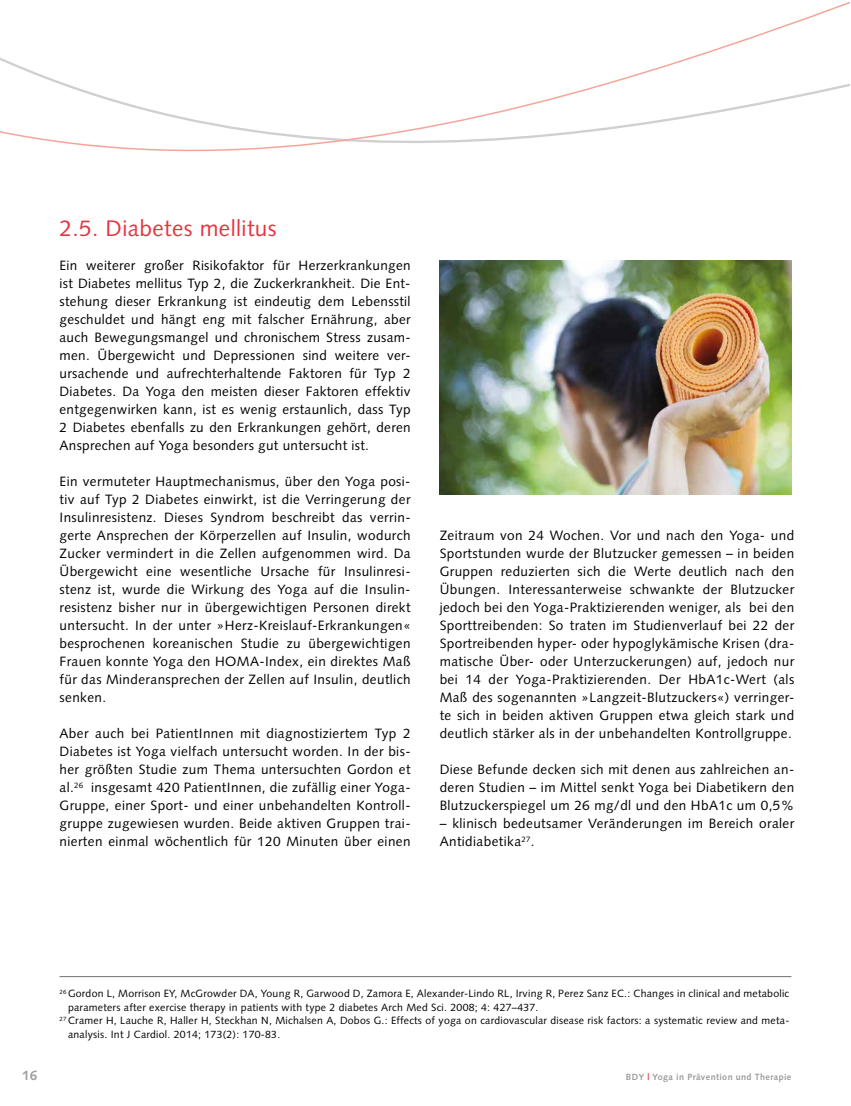
<style>
.page{position:relative;width:851px;height:1106px;background:#fff}
.page>*{position:absolute;margin:0;border:0;box-sizing:border-box;transform-origin:0 0}
.t1{font:22.5px "Syntax BDYOT";letter-spacing:.02em;color:#e7343f}
.t2{font:13.5px/18px "Syntax BDYOT";letter-spacing:.03em;color:#000;text-align:justify}
.t3{font:700 13.5px "Syntax BDYOT";color:#9d9d9c}
.t4{font:10.5px "Syntax BDY";letter-spacing:.025em;color:#000}
.t5{font:700 9px "Syntax BDYOT";letter-spacing:.04em;color:#9d9d9c}
.s1{color:#e7343f}
</style>
<div class="page">
<svg style="left:0;top:2px;width:849px;height:493px"></svg>
<hr style="left:60px;top:976px;width:731px;height:1px;background:#706f6f">
<img style="left:439px;top:260px;width:352px;height:234px">
<h1 class="t1" style="left:60px;top:215px;width:218px">2.5. Diabetes mellitus</h1>
<p class="t2" style="left:60px;top:256px;width:352px">Ein weiterer großer Risikofaktor für Herzerkrankungen ist Diabetes mellitus Typ 2, die Zuckerkrankheit. Die Ent&shy;stehung dieser Erkrankung ist eindeutig dem Lebensstil geschuldet und hängt eng mit falscher Ernährung, aber auch Bewegungsmangel und chronischem Stress zusam&shy;men. Übergewicht und Depressionen sind weitere ver&shy;ursachende und aufrechterhaltende Faktoren für Typ 2<br>Diabetes. Da Yoga den meisten dieser Faktoren effektiv entgegenwirken kann, ist es wenig erstaunlich, dass Typ 2 Diabetes ebenfalls zu den Erkrankungen gehört, deren Ansprechen auf Yoga besonders gut untersucht ist.</p>
<p class="t2" style="left:60px;top:472px;width:352px">Ein vermuteter Hauptmechanismus, über den Yoga posi&shy;tiv auf Typ 2 Diabetes einwirkt, ist die Verringerung der Insulinresistenz. Dieses Syndrom beschreibt das verrin&shy;gerte Ansprechen der Körperzellen auf Insulin, wodurch Zucker vermindert in die Zellen aufgenommen wird. Da Übergewicht eine wesentliche Ursache für Insulinresi&shy;stenz ist, wurde die Wirkung des Yoga auf die Insulin&shy;resistenz bisher nur in übergewichtigen Personen direkt untersucht. In der unter »Herz-Kreislauf-Erkrankungen« besprochenen koreanischen Studie zu übergewichtigen Frauen konnte Yoga den HOMA-Index, ein direktes Maß für das Minderansprechen der Zellen auf Insulin, deutlich senken.</p>
<p class="t2" style="left:60px;top:724px;width:352px">Aber auch bei PatientInnen mit diagnostiziertem Typ 2<br>Diabetes ist Yoga vielfach untersucht worden. In der bis&shy;her größten Studie zum Thema untersuchten Gordon et al.<sup>26</sup> insgesamt 420 PatientInnen, die zufällig einer Yoga-Gruppe, einer Sport- und einer unbehandelten Kontroll&shy;gruppe zugewiesen wurden. Beide aktiven Gruppen trai&shy;nierten einmal wöchentlich für 120 Minuten über einen</p>
<p class="t2" style="left:439px;top:526px;width:356px">Zeitraum von 24 Wochen. Vor und nach den Yoga- und Sportstunden wurde der Blutzucker gemessen – in beiden Gruppen reduzierten sich die Werte deutlich nach den Übungen. Interessanterweise schwankte der Blutzucker jedoch bei den Yoga-Praktizierenden weniger, als bei den Sporttreibenden: So traten im Studienverlauf bei 22 der Sportreibenden hyper- oder hypoglykämische Krisen (dra&shy;matische Über- oder Unterzuckerungen) auf, jedoch nur bei 14 der Yoga-Praktizierenden. Der HbA1c-Wert (als Maß des sogenannten »Langzeit-Blutzuckers«) verringer&shy;te sich in beiden aktiven Gruppen etwa gleich stark und deutlich stärker als in der unbehandelten Kontrollgruppe.</p>
<p class="t2" style="left:439px;top:760px;width:356px">Diese Befunde decken sich mit denen aus zahlreichen an&shy;deren Studien – im Mittel senkt Yoga bei Diabetikern den Blutzuckerspiegel um 26 mg/dl und den HbA1c um 0,5%</p>
<p class="t2" style="left:439px;top:814px;width:356px">– klinisch bedeutsamer Veränderungen im Bereich oraler<br>Antidiabetika<sup>27</sup>.</p>
<p class="t4" style="left:60px;top:987px;width:731px"><sup>26</sup> Gordon L, Morrison EY, McGrowder DA, Young R, Garwood D, Zamora E, Alexander-Lindo RL, Irving R, Perez Sanz EC.: Changes in clinical and metabolic</p>
<p class="t4" style="left:68px;top:1001px;width:472px">parameters after exercise therapy in patients with type 2 diabetes Arch Med Sci. 2008; 4: 427–437.</p>
<p class="t4" style="left:60px;top:1014px;width:731px"><sup>27</sup> Cramer H, Lauche R, Haller H, Steckhan N, Michalsen A, Dobos G.: Effects of yoga on cardiovascular disease risk factors: a systematic review and meta-</p>
<p class="t4" style="left:68px;top:1028px;width:214px">analysis. Int J Cardiol. 2014; 173(2): 170-83.</p>
<p class="t3" style="left:22px;top:1068px;width:17px">16</p>
<p class="t5" style="left:626px;top:1072px;width:167px">BDY <span class="s1">|</span> Yoga in Prävention und Therapie</p>
</div>
